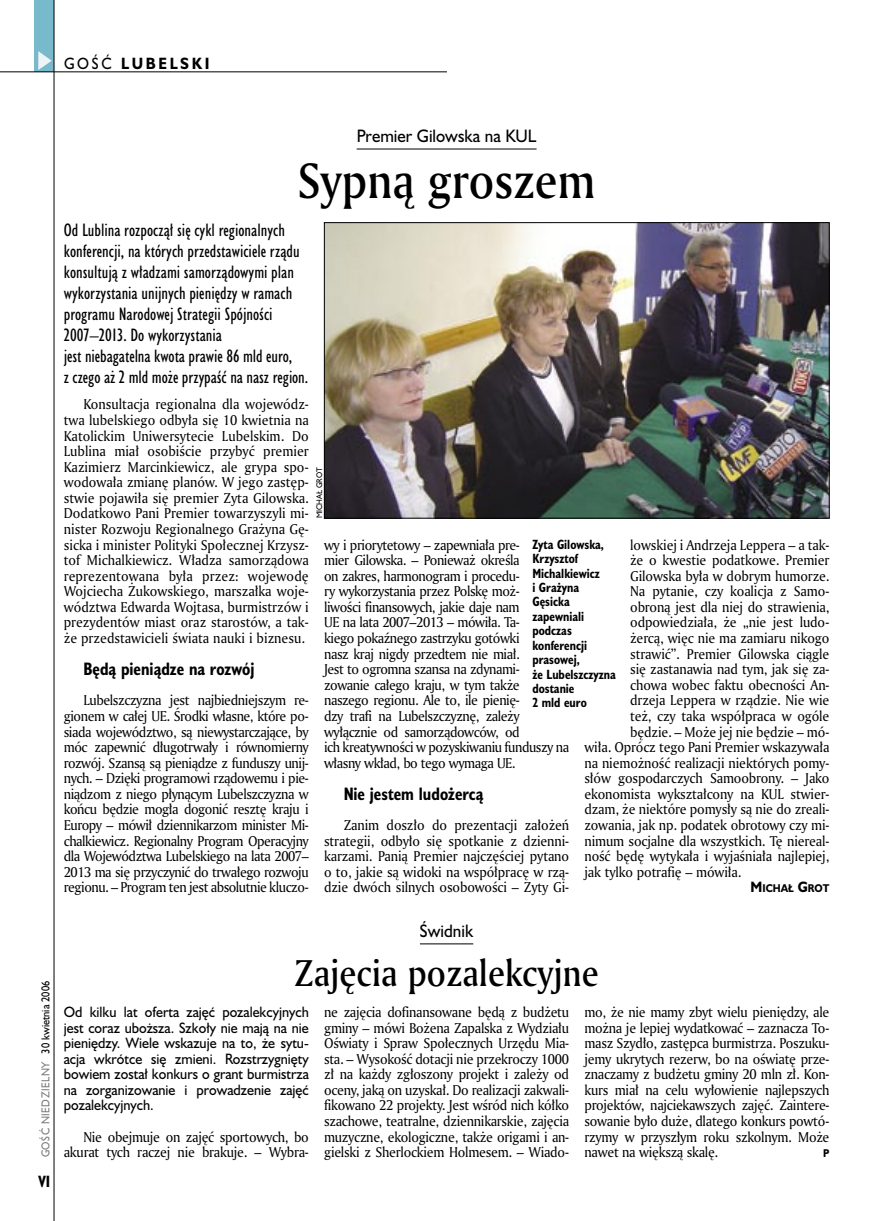
<style>
.page{position:relative;width:872px;height:1221px;background:#fff}
.page>*{position:absolute;margin:0;border:0;box-sizing:border-box;transform-origin:0 0}
._05a_tytyl_AmMd_32_pt{font:48px "Amerigo Md PL";color:#000;scale:.9 1}
._05-9_tytyl_AmMd_24_pt{font:36px "Amerigo Md PL";color:#000;scale:.9 1}
._06-4_lead_lokal_HuCn_11_pt{font:16.5px/21px "Humanst 521 Cn PL";color:#000}
._04_srodtytul_HuCB_11_pt{font:700 16.5px "Humanst 521 Cn PL";color:#000;scale:.94 1}
._04-3_nadtytul_lokal{font:16.5px "Humanst 521 PL";color:#000;scale:.94 1}
._15a_temat_lewo{font:700 15px "Humanst 521 PL";letter-spacing:.2em;color:#000;scale:.9 1}
._16_pagina_lewa{font:700 15px "Humanst 521 Cn PL";color:#000;scale:.94 1}
._01_body_tekst{font:13.8px/15.6px "Amerigo PL";letter-spacing:-.01em;color:#000;text-align:justify;scale:.94 1}
._01_body_tekst-2{font:13.8px/15.6px "Amerigo PL";letter-spacing:-.035em;color:#000;scale:.94 1}
._06-5_lead_lokal_maly_Hu_9_pt{font:13.8px/15.6px "Humanst 521 PL";color:#000;text-align:justify;scale:.94 1}
._09_podpis_zdjecia_HuCnB{font:700 12.3px/14.4px "Humanst 521 Cn PL";color:#000;scale:.94 1}
._18a_data_lewa_GOSC{font:10.5px "Humanst 521 PL";letter-spacing:.05em;color:#7c7c7c;scale:.9 1}
._18_data_lewa{font:10.5px "Humanst 521 PL";color:#000;scale:.9 1}
._12a_autor_na_koncu_HuBd{font:700 10.35px "Humanst 521 PL";color:#000;scale:.9 1}
._01_body_tekst-3{font:700 10.35px "Humanst 521 PL";color:#000;scale:.9 1}
._09a_autor_zdjecia_Hu_5_pt{font:7.5px "Humanst 521 PL";color:#000;scale:.94 1}
.s1{font-weight:400}
.s2{font-size:13.8px}
</style>
<div class="page">
<div style="left:35px;top:0;width:19px;height:72px;background:#78b9cc"></div>
<svg style="left:38px;top:51px;width:14px;height:19px"></svg>
<hr style="left:54px;top:0;width:1px;height:1220px;background:#000">
<hr style="left:0;top:72px;width:447px;height:1px;background:#000">
<hr style="left:357px;top:149px;width:179px;height:1px;background:#000">
<img style="left:326px;top:224px;width:501px;height:292px">
<div style="left:324px;top:222px;width:505px;height:296px;border:1px solid #000"></div>
<hr style="left:420px;top:943px;width:53px;height:1px;background:#000">
<p class="_15a_temat_lewo" style="left:64px;top:53px;width:163px"><span class="s1">GOŚĆ</span> LUBELSKI</p>
<p class="_18_data_lewa" style="left:38px;top:1053px;width:82px;rotate:-90deg">30 kwietnia 2006</p>
<p class="_18a_data_lewa_GOSC" style="left:38px;top:1157px;width:108px;rotate:-90deg">GOŚĆ NIEDZIELNY</p>
<p class="_16_pagina_lewa" style="left:38px;top:1170px;width:14px">VI</p>
<p class="_04-3_nadtytul_lokal" style="left:357px;top:124px;width:193px">Premier Gilowska na KUL</p>
<p class="_05a_tytyl_AmMd_32_pt" style="left:298px;top:148px;width:332px">Sypną groszem</p>
<p class="_06-4_lead_lokal_HuCn_11_pt" style="left:64px;top:219px;width:246px">Od Lublina rozpoczął się cykl regionalnych konferencji, na których przedstawiciele rządu konsultują z władzami samorządowymi plan wykorzystania unijnych pieniędzy w ramach programu Narodowej Strategii Spójności 2007–2013. Do wykorzystania<br>jest niebagatelna kwota prawie 86 mld euro,<br>z czego aż 2 mld może przypaść na nasz region.</p>
<p class="_01_body_tekst" style="left:64px;top:396px;width:262px;text-indent:20px">Konsultacja regionalna dla wojewódz&shy;twa lubelskiego odbyła się 10 kwietnia na Katolickim Uniwersytecie Lubelskim. Do Lublina miał osobiście przybyć premier Kazimierz Marcinkiewicz, ale grypa spo&shy;wodowała zmianę planów. W jego zastęp&shy;stwie pojawiła się premier Zyta Gilowska.<br>Dodatkowo Pani Premier towarzyszyli mi&shy;nister Rozwoju Regionalnego Grażyna Gę&shy;sicka i minister Polityki Społecznej Krzysz&shy;tof Michalkiewicz. Władza samorządowa reprezentowana była przez: wojewodę Wojciecha Żukowskiego, marszałka woje&shy;wództwa Edwarda Wojtasa, burmistrzów i prezydentów miast oraz starostów, a tak&shy;że przedstawicieli świata nauki i biznesu.</p>
<p class="_04_srodtytul_HuCB_11_pt" style="left:83px;top:657px;width:183px">Będą pieniądze na rozwój</p>
<p class="_01_body_tekst" style="left:64px;top:692px;width:262px;text-indent:20px">Lubelszczyzna jest najbiedniejszym re&shy;gionem w całej UE. Środki własne, które po&shy;siada województwo, są niewystarczające, by móc zapewnić długotrwały i równomierny rozwój. Szansą są pieniądze z funduszy unij&shy;nych. – Dzięki programowi rządowemu i pie&shy;niądzom z niego płynącym Lubelszczyzna w końcu będzie mogła dogonić resztę kraju i Europy – mówił dziennikarzom minister Mi&shy;chalkiewicz. Regionalny Program Operacyjny dla Województwa Lubelskiego na lata 2007– 2013 ma się przyczynić do trwałego rozwoju regionu. – Program ten jest absolutnie kluczo-</p>
<p class="_09a_autor_zdjecia_Hu_5_pt" style="left:314px;top:518px;width:56px;rotate:-90deg">MICHAŁ GROT</p>
<p class="_01_body_tekst" style="left:630px;top:536px;width:213px">lowskiej i Andrzeja Leppera – a tak-</p>
<p class="_01_body_tekst" style="left:630px;top:552px;width:213px">że o kwestie podatkowe. Premier</p>
<p class="_01_body_tekst" style="left:630px;top:567px;width:213px">Gilowska była w dobrym humorze.</p>
<p class="_01_body_tekst" style="left:630px;top:583px;width:213px">Na pytanie, czy koalicja z Samo-</p>
<p class="_01_body_tekst" style="left:630px;top:598px;width:213px">obroną jest dla niej do strawienia,</p>
<p class="_01_body_tekst" style="left:630px;top:614px;width:213px">odpowiedziała, że „nie jest ludo-</p>
<p class="_01_body_tekst" style="left:630px;top:630px;width:213px">żercą, więc nie ma zamiaru nikogo</p>
<p class="_01_body_tekst" style="left:630px;top:645px;width:213px">strawić”. Premier Gilowska ciągle</p>
<p class="_01_body_tekst" style="left:630px;top:661px;width:213px">się zastanawia nad tym, jak się za-</p>
<p class="_01_body_tekst" style="left:630px;top:676px;width:213px">chowa wobec faktu obecności An-</p>
<p class="_01_body_tekst" style="left:630px;top:692px;width:213px">drzeja Leppera w rządzie. Nie wie</p>
<p class="_01_body_tekst" style="left:630px;top:707px;width:213px">też, czy taka współpraca w ogóle</p>
<p class="_01_body_tekst" style="left:630px;top:723px;width:213px">będzie. – Może jej nie będzie – mó-</p>
<p class="_01_body_tekst" style="left:584px;top:739px;width:262px">wiła. Oprócz tego Pani Premier wskazywała</p>
<p class="_01_body_tekst" style="left:584px;top:754px;width:262px">na niemożność realizacji niektórych pomy-</p>
<p class="_01_body_tekst" style="left:584px;top:770px;width:262px">słów gospodarczych Samoobrony. – Jako</p>
<p class="_01_body_tekst" style="left:584px;top:785px;width:262px">ekonomista wykształcony na KUL stwier-</p>
<p class="_01_body_tekst" style="left:584px;top:801px;width:262px">dzam, że niektóre pomysły są nie do zreali-</p>
<p class="_01_body_tekst" style="left:584px;top:816px;width:262px">zowania, jak np. podatek obrotowy czy mi-</p>
<p class="_01_body_tekst" style="left:584px;top:832px;width:262px">nimum socjalne dla wszystkich. Tę niereal-</p>
<p class="_01_body_tekst" style="left:584px;top:848px;width:262px">ność będę wytykała i wyjaśniała najlepiej,</p>
<p class="_01_body_tekst" style="left:584px;top:863px;width:168px">jak tylko potrafię – mówiła.</p>
<p class="_12a_autor_na_koncu_HuBd" style="left:750px;top:881px;width:89px"><span class="s2">M</span>ICHAŁ <span class="s2">G</span>ROT</p>
<p class="_01_body_tekst-2" style="left:324px;top:536px;width:262px">wy i priorytetowy – zapewniała pre-<br>mier Gilowska. – Ponieważ określa<br>on zakres, harmonogram i procedu-<br>ry wykorzystania przez Polskę moż-<br>liwości finansowych, jakie daje nam<br>UE na lata 2007–2013 – mówiła. Ta-<br>kiego pokaźnego zastrzyku gotówki<br>nasz kraj nigdy przedtem nie miał.<br>Jest to ogromna szansa na zdynami-<br>zowanie całego kraju, w tym także<br>naszego regionu. Ale to, ile pienię-<br>dzy trafi na Lubelszczyznę, zależy wyłącznie od samorządowców, od<br>ich kreatywności w pozyskiwaniu funduszy na własny wkład, bo tego wymaga UE.</p>
<p class="_04_srodtytul_HuCB_11_pt" style="left:344px;top:782px;width:150px">Nie jestem ludożercą</p>
<p class="_01_body_tekst" style="left:324px;top:816px;width:262px;text-indent:20px">Zanim doszło do prezentacji założeń strategii, odbyło się spotkanie z dzienni&shy;karzami. Panią Premier najczęściej pytano o to, jakie są widoki na współpracę w rzą&shy;dzie dwóch silnych osobowości – Zyty Gi-</p>
<p class="_09_podpis_zdjecia_HuCnB" style="left:532px;top:536px;width:90px">Zyta Gilowska,<br>Krzysztof<br>Michalkiewicz<br>i Grażyna<br>Gęsicka zapewniali podczas konferencji prasowej,<br>że Lubelszczyzna dostanie<br>2 mld euro</p>
<p class="_04-3_nadtytul_lokal" style="left:420px;top:919px;width:58px">Świdnik</p>
<p class="_05-9_tytyl_AmMd_24_pt" style="left:295px;top:948px;width:339px">Zajęcia pozalekcyjne</p>
<p class="_06-5_lead_lokal_maly_Hu_9_pt" style="left:64px;top:1003px;width:262px">Od kilku lat oferta zajęć pozalekcyjnych jest coraz uboższa. Szkoły nie mają na nie pieniędzy. Wiele wskazuje na to, że sytu&shy;acja wkrótce się zmieni. Rozstrzygnięty bowiem został konkurs o grant burmistrza na zorganizowanie i prowadzenie zajęć pozalekcyjnych.</p>
<p class="_01_body_tekst" style="left:64px;top:1128px;width:262px;text-align:right">Nie obejmuje on zajęć sportowych, bo akurat tych raczej nie brakuje. – Wybra-</p>
<p class="_01_body_tekst" style="left:324px;top:1003px;width:262px">ne zajęcia dofinansowane będą z budżetu gminy – mówi Bożena Zapalska z Wydziału Oświaty i Spraw Społecznych Urzędu Mia&shy;sta. – Wysokość dotacji nie przekroczy 1000 zł na każdy zgłoszony projekt i zależy od oceny, jaką on uzyskał. Do realizacji zakwali&shy;fikowano 22 projekty. Jest wśród nich kółko szachowe, teatralne, dziennikarskie, zajęcia muzyczne, ekologiczne, także origami i an&shy;gielski z Sherlockiem Holmesem. – Wiado-</p>
<p class="_01_body_tekst" style="left:584px;top:1003px;width:262px">mo, że nie mamy zbyt wielu pieniędzy, ale można je lepiej wydatkować – zaznacza To&shy;masz Szydło, zastępca burmistrza. Poszuku&shy;jemy ukrytych rezerw, bo na oświatę prze&shy;znaczamy z budżetu gminy 20 mln zł. Kon&shy;kurs miał na celu wyłowienie najlepszych projektów, najciekawszych zajęć. Zaintere&shy;sowanie było duże, dlatego konkurs powtó&shy;rzymy w przyszłym roku szkolnym. Może nawet na większą skalę.</p>
<p class="_01_body_tekst-3" style="left:823px;top:1146px;width:9px">P</p>
</div>
